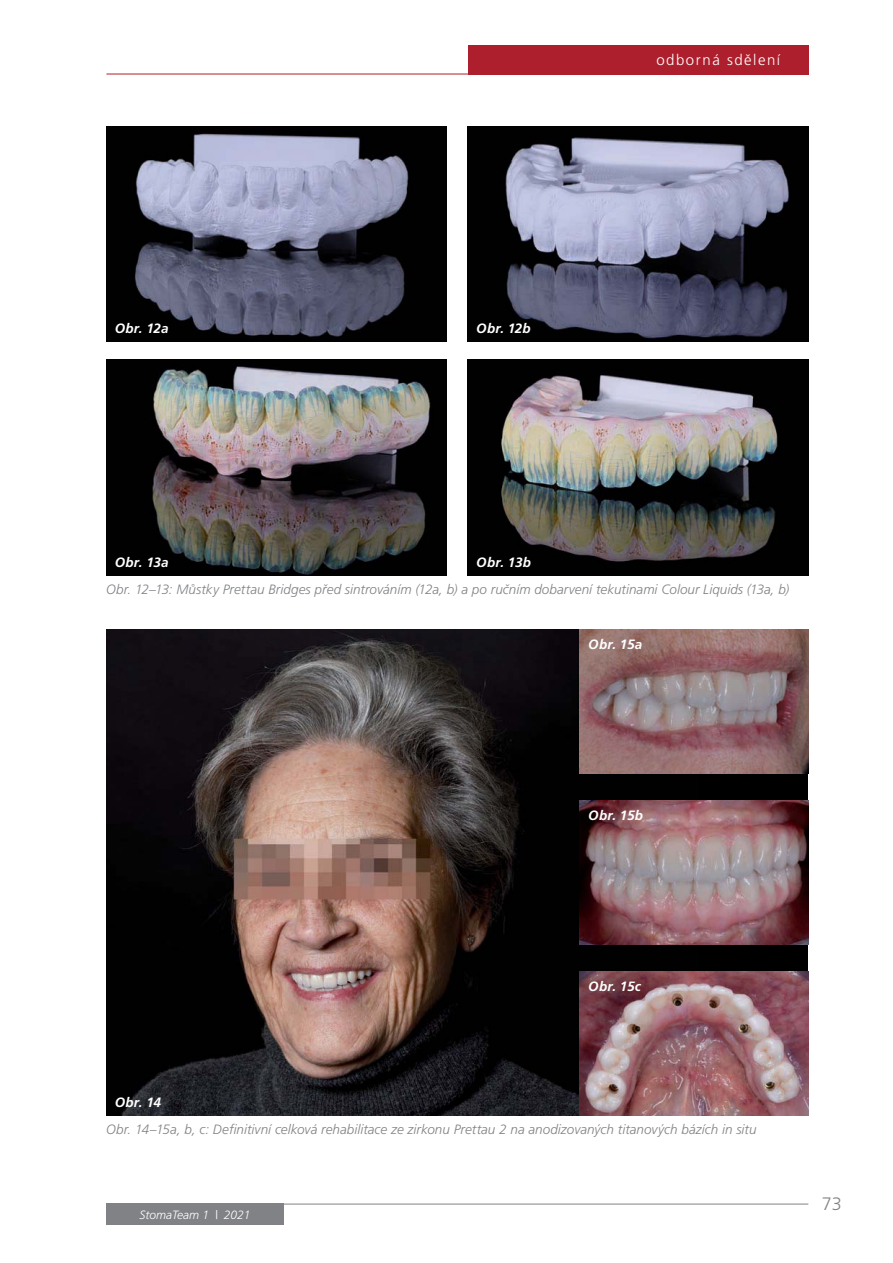
<style>
.page{position:relative;width:893px;height:1263px;background:#fff}
.page>*{position:absolute;margin:0;border:0;box-sizing:border-box;transform-origin:0 0}
.t1{font:300 18px "Frutiger CE";color:#808285}
.t2{font:300 15px "Frutiger CE";letter-spacing:.1em;color:#fff}
.t3{font:italic 300 13.5px "Frutiger CE";color:#808285}
.t4{font:italic 700 13.5px "Frutiger CE";letter-spacing:.01em;color:#fff}
.t5{font:italic 300 12px "Frutiger CE";color:#fff}
</style>
<div class="page">
<div style="left:106px;top:1204px;width:178px;height:21px;background:#808285"></div>
<hr style="left:106px;top:1204px;width:702px;height:1px;background:#808285">
<hr style="left:106px;top:74px;width:702px;height:1px;background:#ae1f2e">
<div style="left:468px;top:45px;width:340px;height:29px;background:#ae1f2e"></div>
<img style="left:106px;top:127px;width:340px;height:215px">
<img style="left:468px;top:126px;width:340px;height:216px">
<img style="left:106px;top:360px;width:340px;height:216px">
<img style="left:468px;top:360px;width:340px;height:216px">
<img style="left:106px;top:630px;width:592px;height:486px">
<img style="left:580px;top:630px;width:228px;height:144px">
<img style="left:580px;top:801px;width:228px;height:144px">
<img style="left:580px;top:972px;width:228px;height:144px">
<p class="t2" style="left:656px;top:54px;width:125px">odborná sdělení</p>
<p class="t4" style="left:115px;top:321px;width:55px">Obr. 12a</p>
<p class="t4" style="left:476px;top:321px;width:56px">Obr. 12b</p>
<p class="t4" style="left:115px;top:555px;width:55px">Obr. 13a</p>
<p class="t4" style="left:476px;top:555px;width:56px">Obr. 13b</p>
<p class="t3" style="left:106px;top:584px;width:684px">Obr. 12–13: Můstky Prettau Bridges před sintrováním (12a, b) a po ručním dobarvení tekutinami Colour Liquids (13a, b)</p>
<p class="t4" style="left:588px;top:636px;width:55px">Obr. 15a</p>
<p class="t4" style="left:588px;top:807px;width:56px">Obr. 15b</p>
<p class="t4" style="left:588px;top:978px;width:54px">Obr. 15c</p>
<p class="t4" style="left:115px;top:1095px;width:48px">Obr. 14</p>
<p class="t3" style="left:106px;top:1124px;width:652px">Obr. 14–15a, b, c: Definitivní celková rehabilitace ze zirkonu Prettau 2 na anodizovaných titanových bázích in situ</p>
<p class="t5" style="left:140px;top:1210px;width:112px">StomaTeam 1 | 2021</p>
<h1 class="t1" style="left:822px;top:1197px;width:22px">73</h1>
</div>
